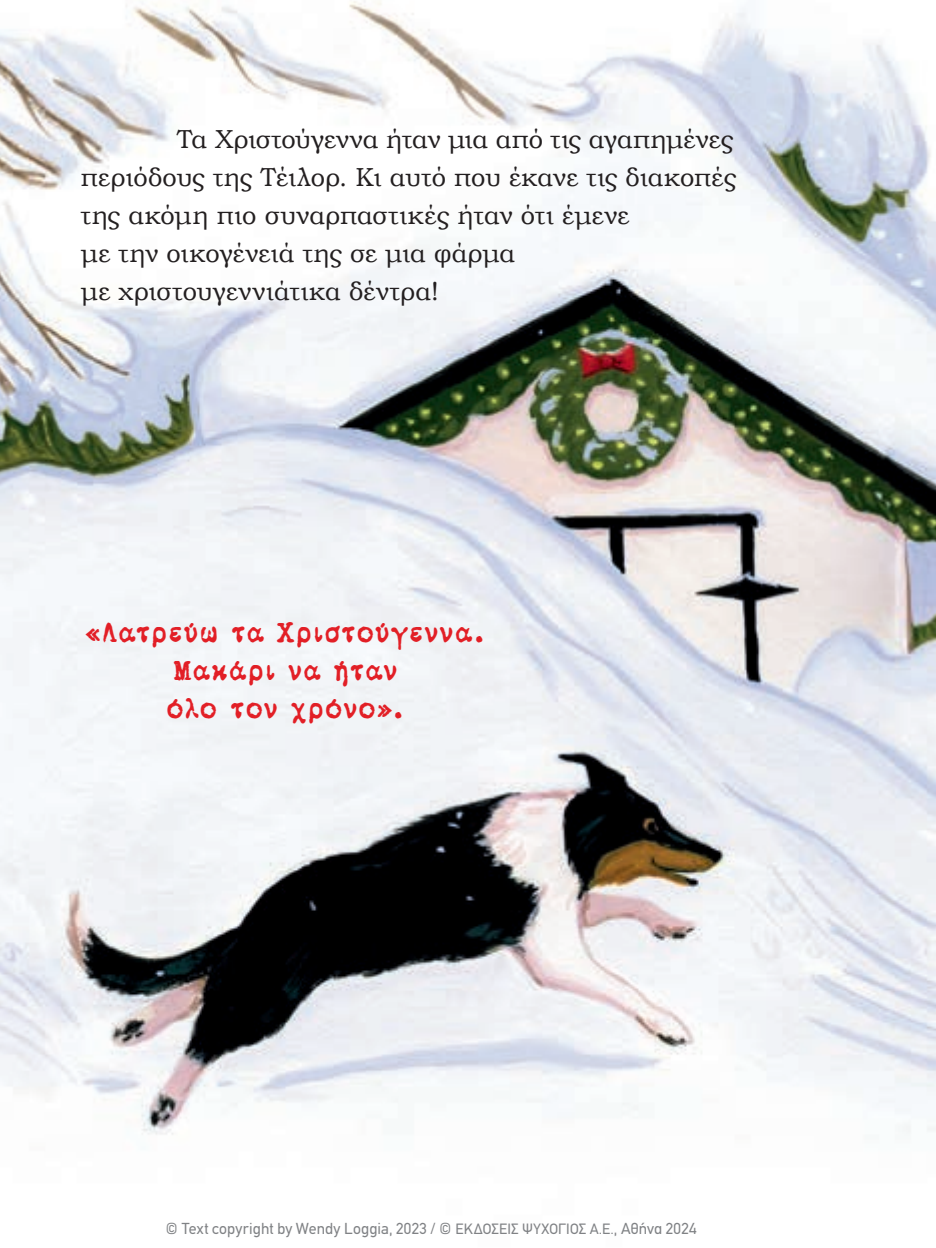
<style>
.page{position:relative;width:936px;height:1248px;background:#fff}
.page>*{position:absolute;margin:0;border:0;box-sizing:border-box;transform-origin:0 0}
.t1{font:700 32px/38px "CF Bar Text";letter-spacing:.005em;color:#e21f26;text-align:center}
.t2{font:26px/38px "Bookman Old Style";letter-spacing:.005em;color:#231f20}
.t3{font:16px "PF Din Text";letter-spacing:.005em;color:#808285}
.s1{font-size:15px}
</style>
<div class="page">
<img style="left:0;top:0;width:935px;height:1135px">
<p class="t2" style="left:81px;top:120px;width:657px;text-indent:96px">Τα Χριστούγεννα ήταν μια από τις αγαπημένες περιόδους της Τέιλορ. Κι αυτό που έκανε τις διακοπές της ακόμη πιο συναρπαστικές ήταν ότι έμενε<br>με την οικογένειά της σε μια φάρμα<br>με χριστουγεννιάτικα δέντρα!</p>
<p class="t1" style="left:85px;top:617px;width:402px">«Λατρεύω τα Χριστούγεννα.<br>Μακάρι να ήταν<br>όλο τον χρόνο».</p>
<p class="t3" style="left:165px;top:1218px;width:532px">© Text copyright by Wendy Loggia, 2023 / © <span class="s1">ΕΚΔΟΣΕΙΣ ΨΥΧΟΓΙΟΣ Α.Ε.</span>, Αθήνα 2024</p>
</div>
